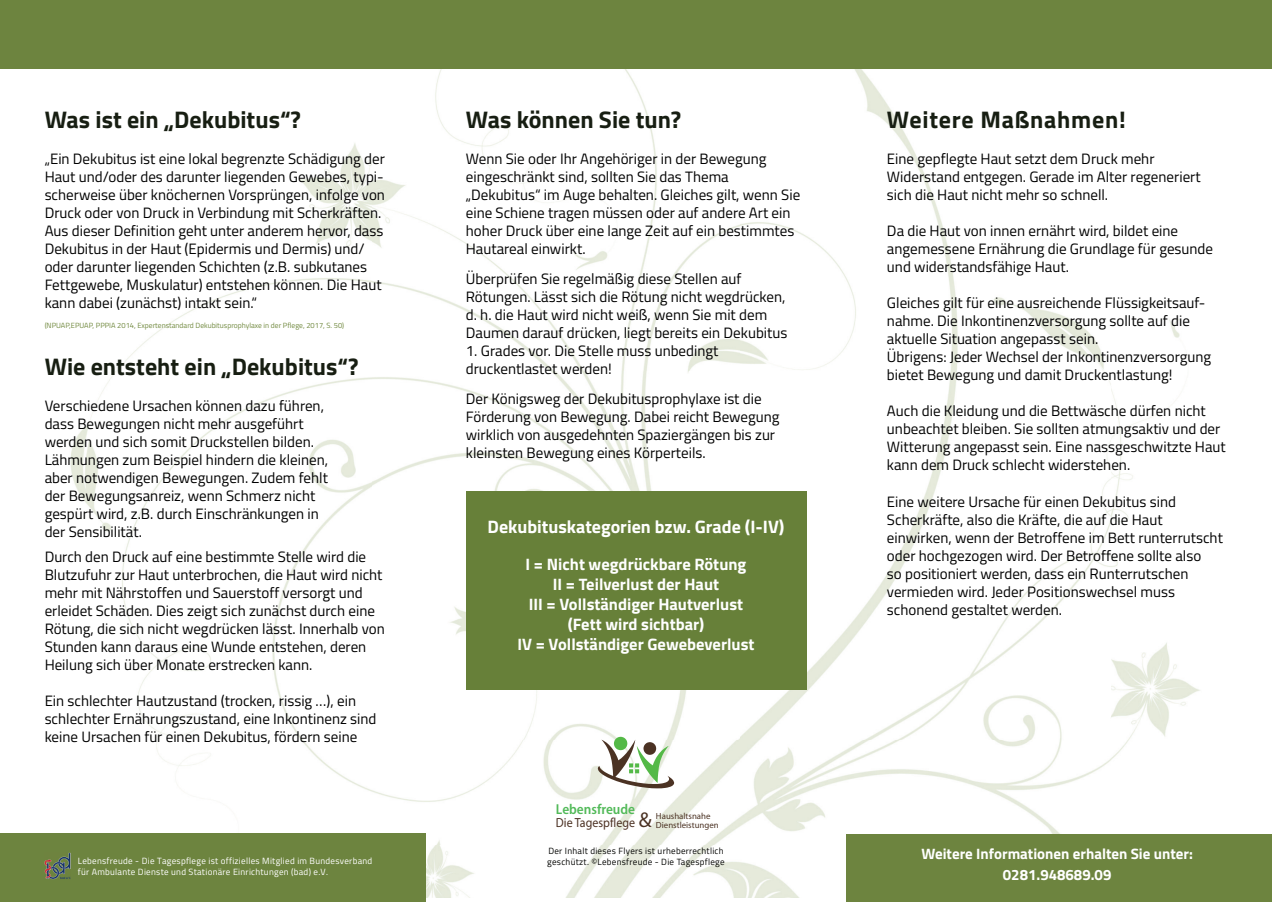
<style>
.page{position:relative;width:1272px;height:902px;background:#fff}
.page>*{position:absolute;margin:0;border:0;box-sizing:border-box;transform-origin:0 0}
.t1{font:700 24px "Titillium Web";color:#171e12}
.t2{font:700 24px "Titillium Web";letter-spacing:.03em;color:#171e12}
.t3{font:21.45px "Myriad Pro";color:#4b3223}
.t4{font:700 18px "Titillium Web";color:#fff}
.t5{font:700 16.5px/19.8px "Titillium Web";color:#fff;text-align:center}
.t6{font:15px/18px "Titillium Web";color:#000001}
.t7{font:700 15px/21px "Titillium Web";color:#fff;text-align:center}
.t8{font:600 semi-condensed 14.4px "Myriad Pro";color:#52ba59}
.t9{font:13.2px "Myriad Pro";color:#4c3123;scale:.91 1}
.t10{font:9px/10.8px "Titillium Web";letter-spacing:.03em;color:#fff}
.t11{font:9px/10.8px "Titillium Web";letter-spacing:.03em;color:#040503}
.t12{font:8.85px "Myriad Pro";color:#4b3223}
.t13{font:7.5px "Titillium Web";color:#728a40}
</style>
<div class="page">
<img style="left:4px;top:68px;width:1263px;height:777px">
<img style="left:425px;top:845px;width:374px;height:52px">
<div style="left:846px;top:834px;width:425px;height:67px;background:#6d843f"></div>
<div style="left:0;top:833px;width:425px;height:68px;background:#6d843f"></div>
<div style="left:0;top:0;width:1271px;height:68px;background:#6d843f"></div>
<img style="left:44px;top:852px;width:26px;height:27px">
<svg style="left:597px;top:736px;width:77px;height:52px"></svg>
<div style="left:466px;top:491px;width:340px;height:199px;background:#678039"></div>
<h1 class="t1" style="left:45px;top:101px;width:258px">Was ist ein „Dekubitus“?</h1>
<p class="t6" style="left:45px;top:149px;width:342px">„Ein Dekubitus ist eine lokal begrenzte Schädigung der Haut und/oder des darunter liegenden Gewebes, typi&shy;scherweise über knöchernen Vorsprüngen, infolge von Druck oder von Druck in Verbindung mit Scherkräften.<br>Aus dieser Definition geht unter anderem hervor, dass Dekubitus in der Haut (Epidermis und Dermis) und/ oder darunter liegenden Schichten (z.B. subkutanes Fettgewebe, Muskulatur) entstehen können. Die Haut kann dabei (zunächst) intakt sein.“</p>
<p class="t13" style="left:45px;top:320px;width:301px">(NPUAP,EPUAP, PPPIA 2014, Expertenstandard Dekubitusprophylaxe in der Pflege, 2017, S. 50)</p>
<h1 class="t1" style="left:45px;top:348px;width:315px">Wie entsteht ein „Dekubitus“?</h1>
<p class="t6" style="left:45px;top:395px;width:285px">Verschiedene Ursachen können dazu führen, dass Bewegungen nicht mehr ausgeführt werden und sich somit Druckstellen bilden.<br>Lähmungen zum Beispiel hindern die kleinen, aber notwendigen Bewegungen. Zudem fehlt der Bewegungsanreiz, wenn Schmerz nicht gespürt wird, z.B. durch Einschränkungen in der Sensibilität.</p>
<p class="t6" style="left:45px;top:547px;width:342px">Durch den Druck auf eine bestimmte Stelle wird die Blutzufuhr zur Haut unterbrochen, die Haut wird nicht mehr mit Nährstoffen und Sauerstoff versorgt und erleidet Schäden. Dies zeigt sich zunächst durch eine Rötung, die sich nicht wegdrücken lässt. Innerhalb von Stunden kann daraus eine Wunde entstehen, deren Heilung sich über Monate erstrecken kann.</p>
<p class="t6" style="left:45px;top:691px;width:333px">Ein schlechter Hautzustand (trocken, rissig …), ein schlechter Ernährungszustand, eine Inkontinenz sind keine Ursachen für einen Dekubitus, fördern seine</p>
<p class="t10" style="left:78px;top:855px;width:296px">Lebensfreude - Die Tagespflege ist offizielles Mitglied im Bundesverband für Ambulante Dienste und Stationäre Einrichtungen (bad) e.V.</p>
<h1 class="t1" style="left:466px;top:101px;width:217px">Was können Sie tun?</h1>
<p class="t6" style="left:466px;top:149px;width:336px">Wenn Sie oder Ihr Angehöriger in der Bewegung eingeschränkt sind, sollten Sie das Thema „Dekubitus“ im Auge behalten. Gleiches gilt, wenn Sie eine Schiene tragen müssen oder auf andere Art ein hoher Druck über eine lange Zeit auf ein bestimmtes Hautareal einwirkt.</p>
<p class="t6" style="left:466px;top:269px;width:323px">Überprüfen Sie regelmäßig diese Stellen auf Rötungen. Lässt sich die Rötung nicht wegdrücken, d. h. die Haut wird nicht weiß, wenn Sie mit dem Daumen darauf drücken, liegt bereits ein Dekubitus</p>
<p class="t6" style="left:466px;top:341px;width:254px">1. Grades vor. Die Stelle muss unbedingt druckentlastet werden!</p>
<p class="t6" style="left:466px;top:389px;width:315px">Der Königsweg der Dekubitusprophylaxe ist die Förderung von Bewegung. Dabei reicht Bewegung wirklich von ausgedehnten Spaziergängen bis zur kleinsten Bewegung eines Körperteils.</p>
<p class="t4" style="left:487px;top:512px;width:298px">Dekubituskategorien bzw. Grade (I-IV)</p>
<p class="t5" style="left:517px;top:554px;width:238px">I = Nicht wegdrückbare Rötung<br>II = Teilverlust der Haut<br>III = Vollständiger Hautverlust (Fett wird sichtbar)<br>IV = Vollständiger Gewebeverlust</p>
<p class="t8" style="left:556px;top:800px;width:81px">Lebensfreude</p>
<p class="t9" style="left:556px;top:814px;width:88px">Die Tagespflege</p>
<p class="t12" style="left:656px;top:810px;width:56px">Haushaltsnahe</p>
<h2 class="t3" style="left:638px;top:806px;width:14px">&amp;</h2>
<p class="t12" style="left:656px;top:819px;width:64px">Dienstleistungen</p>
<p class="t11" style="left:547px;top:845px;width:179px">Der Inhalt dieses Flyers ist urheberrechtlich geschützt. ©Lebensfreude - Die Tagespflege</p>
<h1 class="t2" style="left:887px;top:101px;width:240px">Weitere Maßnahmen!</h1>
<p class="t6" style="left:887px;top:149px;width:315px">Eine gepflegte Haut setzt dem Druck mehr<br>Widerstand entgegen. Gerade im Alter regeneriert sich die Haut nicht mehr so schnell.</p>
<p class="t6" style="left:887px;top:221px;width:328px">Da die Haut von innen ernährt wird, bildet eine angemessene Ernährung die Grundlage für gesunde und widerstandsfähige Haut.</p>
<p class="t6" style="left:887px;top:293px;width:326px">Gleiches gilt für eine ausreichende Flüssigkeitsauf&shy;nahme. Die Inkontinenzversorgung sollte auf die aktuelle Situation angepasst sein.<br>Übrigens: Jeder Wechsel der Inkontinenzversorgung bietet Bewegung und damit Druckentlastung!</p>
<p class="t6" style="left:887px;top:401px;width:340px">Auch die Kleidung und die Bettwäsche dürfen nicht unbeachtet bleiben. Sie sollten atmungsaktiv und der Witterung angepasst sein. Eine nassgeschwitzte Haut kann dem Druck schlecht widerstehen.</p>
<p class="t6" style="left:887px;top:491px;width:337px">Eine weitere Ursache für einen Dekubitus sind Scherkräfte, also die Kräfte, die auf die Haut einwirken, wenn der Betroffene im Bett runterrutscht oder hochgezogen wird. Der Betroffene sollte also<br>so positioniert werden, dass ein Runterrutschen vermieden wird. Jeder Positionswechsel muss schonend gestaltet werden.</p>
<p class="t7" style="left:921px;top:842px;width:273px">Weitere Informationen erhalten Sie unter:<br>0281.948689.09</p>
</div>
